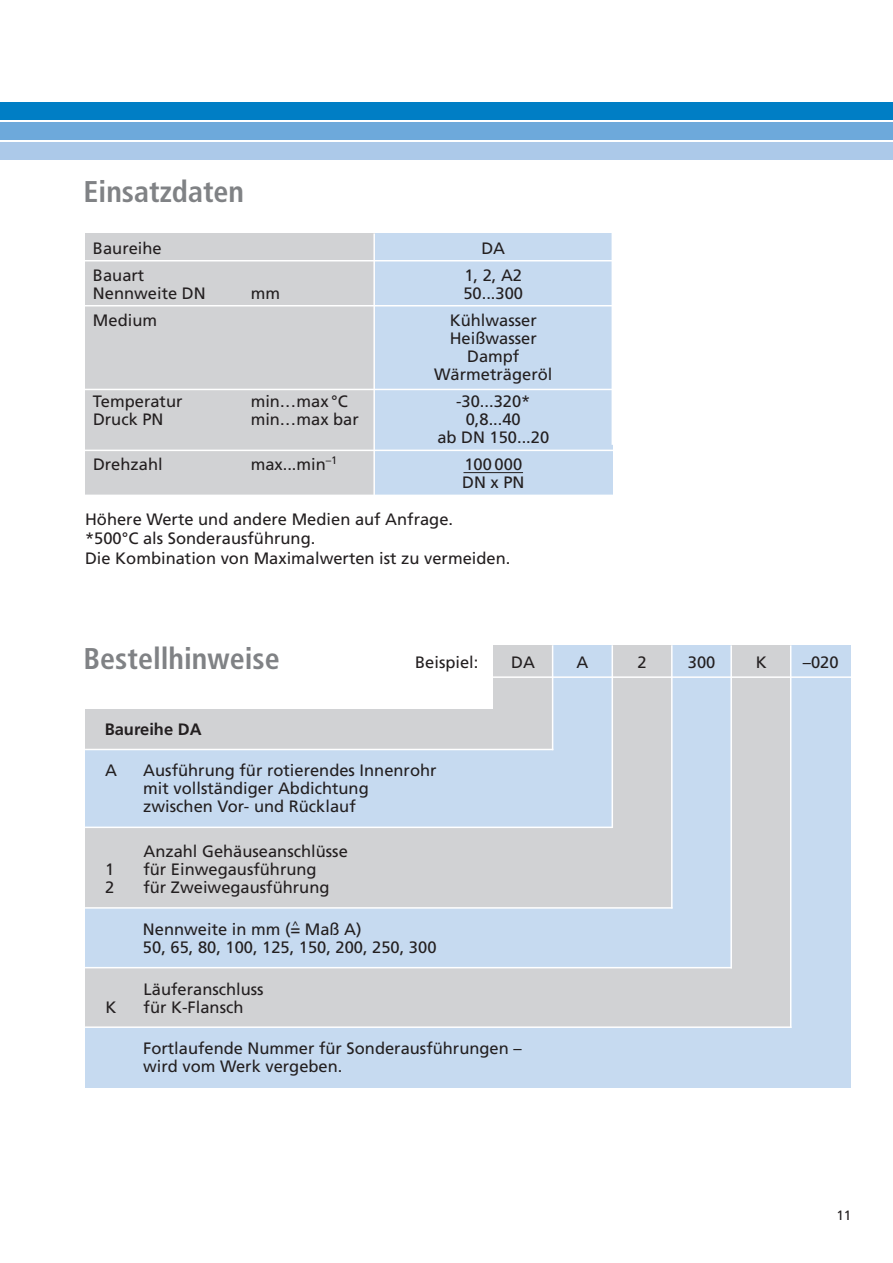
<style>
.page{position:relative;width:893px;height:1263px;background:#fff}
.page>*{position:absolute;margin:0;border:0;box-sizing:border-box;transform-origin:0 0}
.t1{font:700 condensed 30px "Frutiger";color:#808285}
.t2{font:16.5px/18px "Frutiger";color:#231f20}
.t3{font:700 16.5px "Frutiger";color:#231f20}
.t4{font:13.5px "Frutiger";color:#231f20}
</style>
<div class="page">
<div style="left:0;top:102px;width:893px;height:18px;background:#007ec5"></div>
<div style="left:0;top:122px;width:893px;height:18px;background:#6da9db"></div>
<div style="left:0;top:142px;width:893px;height:18px;background:#acc9e9"></div>
<div style="left:374px;top:233px;width:238px;height:262px;background:#c6daf0"></div>
<div style="left:85px;top:233px;width:289px;height:262px;background:#d1d2d4"></div>
<hr style="left:82px;top:260px;width:775px;height:1px;background:#fff">
<hr style="left:82px;top:305px;width:775px;height:1px;background:#fff">
<hr style="left:82px;top:389px;width:775px;height:1px;background:#fff">
<hr style="left:82px;top:450px;width:775px;height:1px;background:#fff">
<hr style="left:373px;top:233px;width:2px;height:267px;background:#fff">
<div style="left:493px;top:645px;width:60px;height:134px;background:#d1d2d4"></div>
<div style="left:553px;top:645px;width:59px;height:182px;background:#c6daf0"></div>
<div style="left:612px;top:645px;width:60px;height:281px;background:#d1d2d4"></div>
<div style="left:672px;top:645px;width:59px;height:300px;background:#c6daf0"></div>
<div style="left:731px;top:645px;width:60px;height:367px;background:#d1d2d4"></div>
<div style="left:792px;top:645px;width:59px;height:442px;background:#c6daf0"></div>
<div style="left:85px;top:709px;width:459px;height:40px;background:#d1d2d4"></div>
<div style="left:85px;top:749px;width:496px;height:78px;background:#c6daf0"></div>
<div style="left:85px;top:827px;width:581px;height:81px;background:#d1d2d4"></div>
<div style="left:85px;top:908px;width:646px;height:60px;background:#c6daf0"></div>
<div style="left:85px;top:968px;width:706px;height:59px;background:#d1d2d4"></div>
<div style="left:85px;top:1027px;width:765px;height:60px;background:#c6daf0"></div>
<hr style="left:552px;top:645px;width:1px;height:105px;background:#fff">
<hr style="left:611px;top:645px;width:2px;height:183px;background:#fff">
<hr style="left:671px;top:645px;width:2px;height:263px;background:#fff">
<hr style="left:730px;top:645px;width:2px;height:323px;background:#fff">
<hr style="left:790px;top:645px;width:1px;height:383px;background:#fff">
<hr style="left:85px;top:749px;width:468px;height:1px;background:#fff">
<hr style="left:85px;top:826px;width:527px;height:2px;background:#fff">
<hr style="left:85px;top:907px;width:588px;height:2px;background:#fff">
<hr style="left:85px;top:967px;width:647px;height:1px;background:#fff">
<hr style="left:85px;top:1026px;width:706px;height:2px;background:#fff">
<hr style="left:489px;top:676px;width:383px;height:2px;background:#fff">
<hr style="left:463px;top:472px;width:60px;height:1px;background:#231f20">
<h1 class="t1" style="left:84px;top:180px;width:162px">Einsatzdaten</h1>
<p class="t2" style="left:93px;top:236px;width:70px;line-height:27px">Baureihe<br>Bauart</p>
<p class="t2" style="left:93px;top:285px;width:114px">Nennweite DN</p>
<p class="t2" style="left:251px;top:285px;width:31px">mm</p>
<p class="t2" style="left:93px;top:312px;width:66px">Medium</p>
<p class="t2" style="left:464px;top:236px;width:59px;line-height:27px;text-align:center">DA<br>1, 2, A2</p>
<p class="t2" style="left:450px;top:281px;width:89px;line-height:27px;text-align:center">50...300<br>Kühlwasser</p>
<p class="t2" style="left:434px;top:330px;width:120px;text-align:center">Heißwasser<br>Dampf<br>Wärmeträgeröl</p>
<p class="t2" style="left:437px;top:393px;width:113px;text-align:center">-30...320*<br>0,8...40<br>ab DN 150...20</p>
<p class="t2" style="left:462px;top:456px;width:64px">100 000<br>DN x PN</p>
<p class="t2" style="left:85px;top:510px;width:427px;line-height:19.5px">Höhere Werte und andere Medien auf Anfrage. *500°C als Sonderausführung.<br>Die Kombination von Maximalwerten ist zu vermeiden.</p>
<p class="t2" style="left:93px;top:393px;width:91px">Temperatur</p>
<p class="t2" style="left:251px;top:393px;width:99px">min...max °C</p>
<p class="t2" style="left:93px;top:411px;width:72px">Druck PN</p>
<p class="t2" style="left:251px;top:411px;width:110px">min...max bar</p>
<p class="t2" style="left:93px;top:456px;width:71px">Drehzahl</p>
<p class="t2" style="left:251px;top:456px;width:88px">max...min<sup>–1</sup></p>
<h1 class="t1" style="left:84px;top:646px;width:198px">Bestellhinweise</h1>
<p class="t2" style="left:415px;top:654px;width:65px">Beispiel:</p>
<p class="t2" style="left:511px;top:654px;width:25px">DA</p>
<p class="t2" style="left:577px;top:654px;width:13px">A</p>
<p class="t2" style="left:637px;top:654px;width:11px">2</p>
<p class="t2" style="left:688px;top:654px;width:29px">300</p>
<p class="t2" style="left:756px;top:654px;width:13px">K</p>
<p class="t2" style="left:803px;top:654px;width:37px">–020</p>
<p class="t3" style="left:105px;top:722px;width:98px">Baureihe DA</p>
<p class="t2" style="left:105px;top:763px;width:13px">A</p>
<p class="t2" style="left:143px;top:763px;width:295px">Ausführung für rotierendes Innenrohr mit vollständiger Abdichtung zwischen Vor- und Rücklauf</p>
<p class="t2" style="left:143px;top:843px;width:206px">Anzahl Gehäuseanschlüsse</p>
<p class="t2" style="left:105px;top:861px;width:11px">1</p>
<p class="t2" style="left:143px;top:861px;width:175px">für Einwegausführung</p>
<p class="t2" style="left:105px;top:879px;width:11px">2</p>
<p class="t2" style="left:143px;top:879px;width:188px">für Zweiwegausführung</p>
<p class="t2" style="left:143px;top:921px;width:295px">Nennweite in mm (=<sup>^</sup> Maß A)<br>50, 65, 80, 100, 125, 150, 200, 250, 300</p>
<p class="t2" style="left:144px;top:981px;width:122px">Läuferanschluss</p>
<p class="t2" style="left:105px;top:999px;width:13px">K</p>
<p class="t2" style="left:144px;top:999px;width:101px">für K-Flansch</p>
<p class="t2" style="left:143px;top:1041px;width:380px">Fortlaufende Nummer für Sonderausführungen – wird vom Werk vergeben.</p>
<p class="t4" style="left:836px;top:1210px;width:17px">11</p>
</div>
